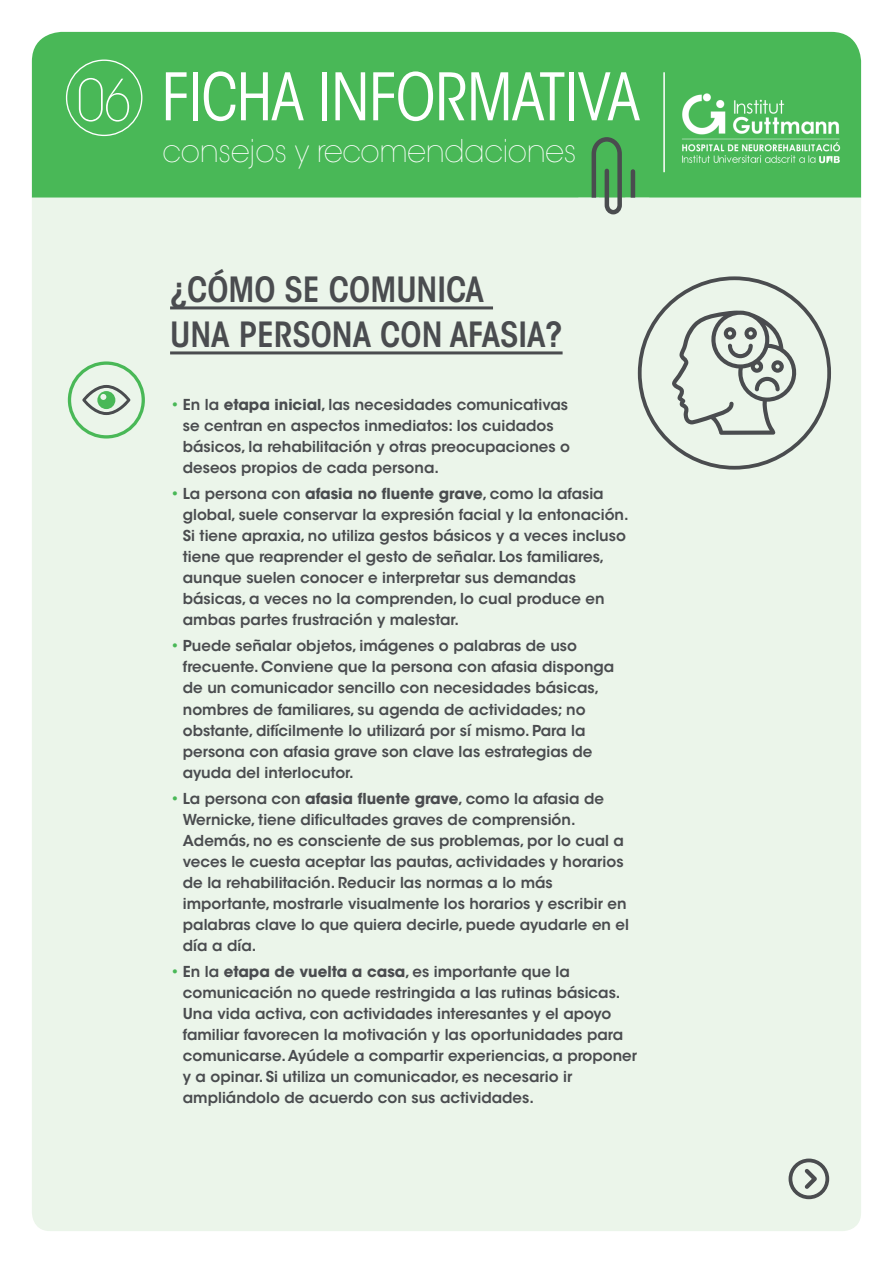
<style>
.page{position:relative;width:893px;height:1263px;background:#fff}
.page>*{position:absolute;margin:0;border:0;box-sizing:border-box;transform-origin:0 0}
.t1{font:condensed 64.8px "ITC Avant Garde Std";letter-spacing:-.01em;color:#fff}
.t2{font:200 condensed 57px "ITC Avant Garde Std";color:#fff}
.t3{font:600 condensed 34.5px/45px "ITC Avant Garde Std";color:#4a4c4f}
.t4{font:200 31.2px "ITC Avant Garde Std";letter-spacing:-.01em;color:#fff;scale:.96 1}
.t5{font:600 15px/21px "ITC Avant Garde Std";color:#4a4c4f}
.s1{color:#49b857}
.s2{font-weight:700}
</style>
<div class="page">
<div style="left:32px;top:32px;width:829px;height:166px;background:#49b857"></div>
<div style="left:32px;top:198px;width:829px;height:1033px;background:#ebf5ea"></div>
<div style="left:66px;top:60px;width:76px;height:76px;border:1px solid #fff;border-radius:50%"></div>
<svg style="left:578px;top:135px;width:71px;height:120px;background:#93c799"></svg>
<hr style="left:663px;top:72px;width:2px;height:100px;background:#fff">
<div style="left:788px;top:1158px;width:41px;height:41px;border:4px solid #4a4c4f;border-radius:50%"></div>
<svg style="left:801px;top:1165px;width:20px;height:28px"></svg>
<img style="left:676px;top:87px;width:169px;height:77px">
<hr style="left:170px;top:306px;width:323px;height:3px;background:#4a4c4f">
<hr style="left:170px;top:351px;width:393px;height:3px;background:#4a4c4f">
<div style="left:69px;top:363px;width:74px;height:74px;background:#ebf5ea;border-radius:50%"></div>
<div style="left:68px;top:361px;width:77px;height:77px;border:3px solid #49b857;border-radius:50%"></div>
<svg style="left:82px;top:385px;width:48px;height:30px"></svg>
<div style="left:638px;top:276px;width:193px;height:194px;border:4px solid #4a4c4f;border-radius:50%"></div>
<svg style="left:672px;top:311px;width:127px;height:124px;background:#c8d1c9"></svg>
<h2 class="t2" style="left:77px;top:67px;width:57px">06</h2>
<h1 class="t1" style="left:162px;top:58px;width:480px">FICHA INFORMATIVA</h1>
<h3 class="t4" style="left:163px;top:132px;width:433px">consejos y recomendaciones</h3>
<h3 class="t3" style="left:170px;top:267px;width:394px">¿CÓMO SE COMUNICA<br>UNA PERSONA CON AFASIA?</h3>
<p class="t5" style="left:183px;top:394px;width:389px;text-indent:-13px"><span class="s1">•</span> En la <span class="s2">etapa inicial</span>, las necesidades comunicativas se centran en aspectos inmediatos: los cuidados básicos, la rehabilitación y otras preocupaciones o deseos propios de cada persona.</p>
<p class="t5" style="left:183px;top:483px;width:447px;text-indent:-13px"><span class="s1">•</span> La persona con <span class="s2">afasia no fluente grave</span>, como la afasia global, suele conservar la expresión facial y la entonación.<br>Si tiene apraxia, no utiliza gestos básicos y a veces incluso tiene que reaprender el gesto de señalar. Los familiares, aunque suelen conocer e interpretar sus demandas básicas, a veces no la comprenden, lo cual produce en ambas partes frustración y malestar.</p>
<p class="t5" style="left:183px;top:635px;width:433px;text-indent:-13px"><span class="s1">•</span> Puede señalar objetos, imágenes o palabras de uso frecuente. Conviene que la persona con afasia disponga de un comunicador sencillo con necesidades básicas, nombres de familiares, su agenda de actividades; no obstante, difícilmente lo utilizará por sí mismo. Para la persona con afasia grave son clave las estrategias de ayuda del interlocutor.</p>
<p class="t5" style="left:183px;top:788px;width:448px;text-indent:-13px"><span class="s1">•</span> La persona con <span class="s2">afasia fluente grave</span>, como la afasia de Wernicke, tiene dificultades graves de comprensión.<br>Además, no es consciente de sus problemas, por lo cual a veces le cuesta aceptar las pautas, actividades y horarios de la rehabilitación. Reducir las normas a lo más importante, mostrarle visualmente los horarios y escribir en palabras clave lo que quiera decirle, puede ayudarle en el día a día.</p>
<p class="t5" style="left:183px;top:961px;width:456px;text-indent:-13px"><span class="s1">•</span> En la <span class="s2">etapa de vuelta a casa</span>, es importante que la comunicación no quede restringida a las rutinas básicas.<br>Una vida activa, con actividades interesantes y el apoyo familiar favorecen la motivación y las oportunidades para comunicarse. Ayúdele a compartir experiencias, a proponer y a opinar. Si utiliza un comunicador, es necesario ir ampliándolo de acuerdo con sus actividades.</p>
</div>
